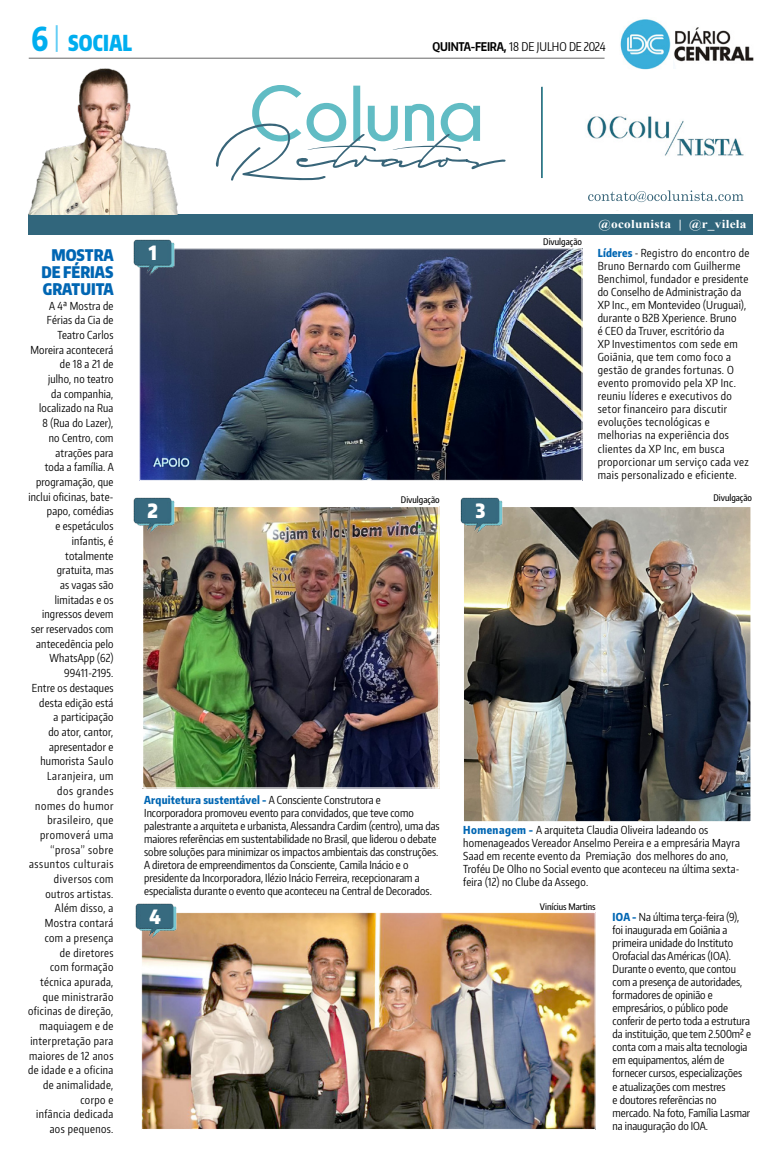
<style>
.page{position:relative;width:780px;height:1163px;background:#fff}
.page>*{position:absolute;margin:0;border:0;box-sizing:border-box;transform-origin:0 0}
.t1{font:900 22px "Encode Sans Compressed";letter-spacing:.01em;color:#00aeef;scale:.91 1}
.t2{font:900 19.7px "Encode Sans Narrow";color:#fff;scale:.87 1}
.t3{font:900 16px/16.7px "Encode Sans Compressed";color:#0066b3;text-align:justify}
.t4{font:12px "Encode Sans Compressed";color:#000}
.t5{font:700 12px "Times New Roman";letter-spacing:.02em;color:#fff;scale:1.11 1}
.t6{font:11px/14.7px "Encode Sans Compressed";letter-spacing:.02em;color:#000;text-align:right}
.t7{font:11px/13px "Encode Sans Compressed";color:#000}
.t8{font:11px/13px "Encode Sans Compressed";letter-spacing:.04em;color:#000}
.t9{font:500 9px "Encode Sans Compressed";color:#000}
.s1{font-weight:800;font-size:33px}
.s2{font-weight:700}
.s3{font-weight:800;color:#0066b3}
</style>
<div class="page">
<img style="left:620px;top:19px;width:134px;height:51px">
<hr style="left:29px;top:58px;width:575px;height:1px;background:#000">
<hr style="left:56px;top:25px;width:2px;height:27px;background:#00aeef">
<img style="left:465px;top:508px;width:284px;height:311px">
<div style="left:462px;top:505px;width:290px;height:317px;border:2px solid #fff"></div>
<img style="left:141px;top:250px;width:439px;height:228px">
<div style="left:139px;top:248px;width:443px;height:232px;border:1px solid #fff"></div>
<img style="left:144px;top:507px;width:293px;height:279px">
<div style="left:142px;top:505px;width:297px;height:283px;border:1px solid #fff"></div>
<img style="left:143px;top:914px;width:450px;height:213px">
<div style="left:141px;top:912px;width:454px;height:217px;border:1px solid #fff"></div>
<img style="left:133px;top:239px;width:43px;height:38px">
<img style="left:133px;top:497px;width:43px;height:39px">
<img style="left:460px;top:497px;width:43px;height:39px">
<img style="left:135px;top:903px;width:43px;height:38px">
<img style="left:215px;top:85px;width:529px;height:118px">
<img style="left:541px;top:87px;width:2px;height:91px">
<div style="left:28px;top:214px;width:725px;height:20px;background:#31667c"></div>
<img style="left:28px;top:68px;width:150px;height:146px">
<p class="t1" style="left:31px;top:29px;width:112px"><span class="s1">6</span> SOCIAL</p>
<p class="t4" style="left:432px;top:39px;width:174px"><span class="s2">QUINTA-FEIRA,</span> 18 de julho DE 2024</p>
<p class="t3" style="left:41px;top:246px;width:74px;text-indent:10px">MOSTRA DE FÉRIAS GRATUITA</p>
<p class="t6" style="left:28px;top:298px;width:87px">A 4ª Mostra de<br>Férias da Cia de<br>Teatro Carlos<br>Moreira acontecerá de 18 a 21 de<br>julho, no teatro<br>da companhia, localizado na Rua<br>8 (Rua do Lazer),<br>no Centro, com atrações para<br>toda a família. A programação, que inclui oficinas, bate&shy;papo, comédias<br>e espetáculos infantis, é totalmente gratuita, mas<br>as vagas são limitadas e os ingressos devem ser reservados com antecedência pelo<br>WhatsApp (62)<br>99411-2195.<br>Entre os destaques desta edição está<br>a participação<br>do ator, cantor, apresentador e humorista Saulo<br>Laranjeira, um<br>dos grandes nomes do humor brasileiro, que promoverá uma “prosa” sobre assuntos culturais diversos com outros artistas.<br>Além disso, a<br>Mostra contará com a presença<br>de diretores<br>com formação técnica apurada, que ministrarão oficinas de direção, maquiagem e de interpretação para maiores de 12 anos de idade e a oficina de animalidade, corpo e<br>infância dedicada aos pequenos.</p>
<p class="t2" style="left:149px;top:239px;width:11px">1</p>
<p class="t9" style="left:543px;top:236px;width:40px">Divulgação</p>
<p class="t5" style="left:598px;top:215px;width:135px">@ocolunista | @r_vilela</p>
<p class="t8" style="left:597px;top:246px;width:153px"><span class="s3">Líderes</span> - Registro do encontro de<br>Bruno Bernardo com Guilherme<br>Benchimol, fundador e presidente do Conselho de Administração da<br>XP Inc., em Montevideo (Uruguai), durante o B2B Xperience. Bruno<br>é CEO da Truver, escritório da<br>XP Investimentos com sede em<br>Goiânia, que tem como foco a gestão de grandes fortunas. O evento promovido pela XP Inc. reuniu líderes e executivos do setor financeiro para discutir evoluções tecnológicas e melhorias na experiência dos clientes da XP Inc, em busca proporcionar um serviço cada vez mais personalizado e eficiente.</p>
<p class="t9" style="left:401px;top:494px;width:40px">Divulgação</p>
<p class="t9" style="left:713px;top:492px;width:40px">Divulgação</p>
<p class="t2" style="left:147px;top:498px;width:14px">2</p>
<p class="t2" style="left:475px;top:498px;width:13px">3</p>
<p class="t7" style="left:144px;top:792px;width:297px"><span class="s3">Arquitetura sustentável -</span> A Consciente Construtora e Incorporadora promoveu evento para convidados, que teve como palestrante a arquiteta e urbanista, Alessandra Cardim (centro), uma das maiores referências em sustentabilidade no Brasil, que liderou o debate sobre soluções para minimizar os impactos ambientais das construções.<br>A diretora de empreendimentos da Consciente, Camila Inácio e o presidente da Incorporadora, Ilézio Inácio Ferreira, recepcionaram a especialista durante o evento que aconteceu na Central de Decorados.</p>
<p class="t2" style="left:149px;top:903px;width:15px">4</p>
<p class="t6" style="left:463px;top:823px;width:278px;line-height:13px;text-align:left"><span class="s3">Homenagem -</span> A arquiteta Claudia Oliveira ladeando os homenageados Vereador Anselmo Pereira e a empresária Mayra Saad em recente evento da Premiação dos melhores do ano, Troféu De Olho no Social evento que aconteceu na última sexta&shy;feira (12) no Clube da Assego.</p>
<p class="t9" style="left:540px;top:900px;width:57px">Vinícius Martins</p>
<p class="t7" style="left:612px;top:910px;width:140px"><span class="s3">IOA -</span> Na última terça-feira (9), foi inaugurada em Goiânia a primeira unidade do Instituto<br>Orofacial das Américas (IOA).<br>Durante o evento, que contou com a presença de autoridades, formadores de opinião e empresários, o público pode conferir de perto toda a estrutura da instituição, que tem 2.500m² e conta com a mais alta tecnologia em equipamentos, além de fornecer cursos, especializações<br>e atualizações com mestres<br>e doutores referências no mercado. Na foto, Família Lasmar na inauguração do IOA.</p>
</div>
